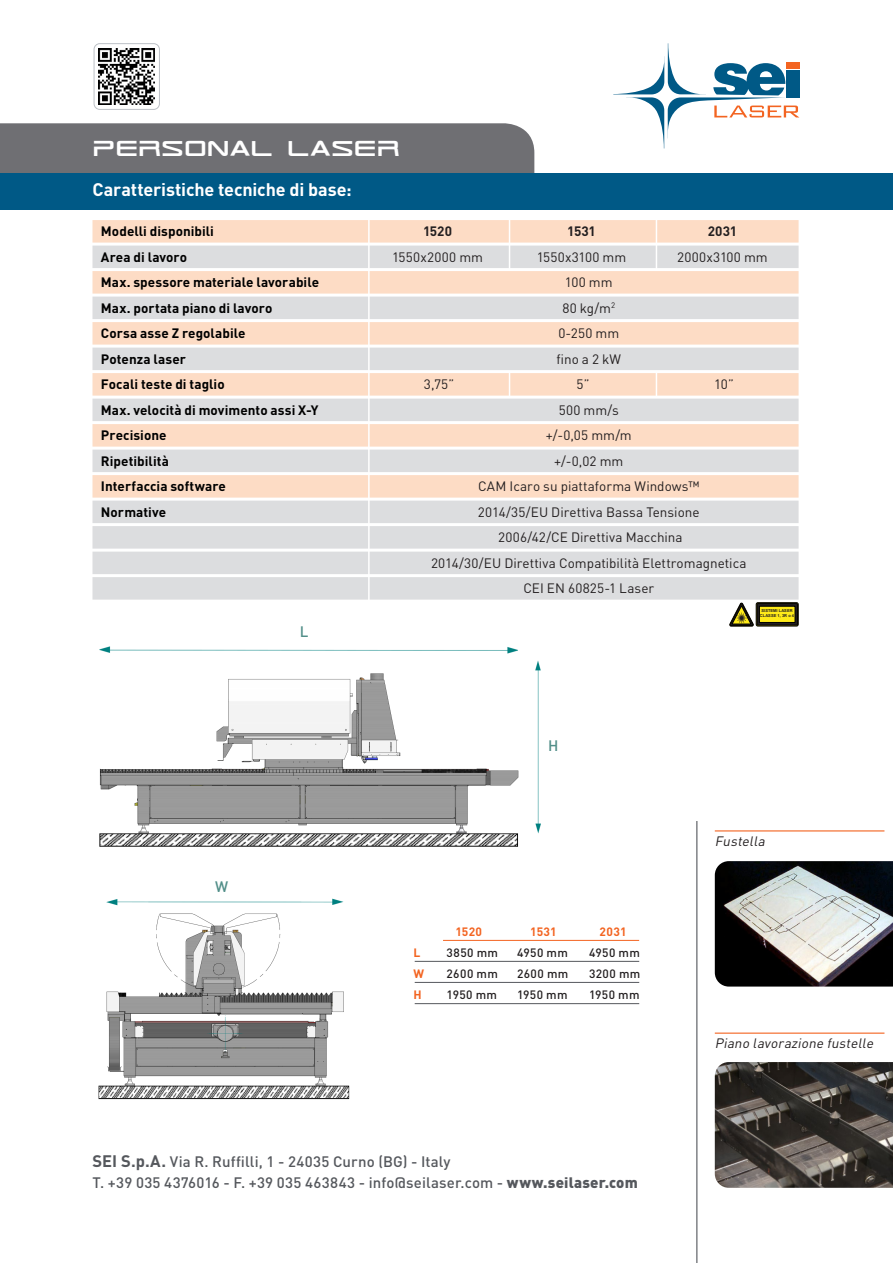
<style>
.page{position:relative;width:893px;height:1263px;background:#fff}
.page>*{position:absolute;margin:0;border:0;box-sizing:border-box;transform-origin:0 0}
.t1{font:28.5px "TR 909";color:#fff}
.t2{font:700 18px "DIN";letter-spacing:-.01em;color:#fff}
.t3{font:500 15px "DIN";letter-spacing:.01em;color:#55585d}
.t4{font:500 15px "DIN";color:#528f89}
.grigino{font:13.5px "DIN";letter-spacing:.005em;color:#231f20}
.grigino-2{font:700 13.5px "DIN";letter-spacing:.005em;color:#000}
.arancino{font:700 13.5px "DIN";letter-spacing:.005em;color:#000}
.arancino-2{font:13.5px "DIN";letter-spacing:.005em;color:#231f20}
.t5{font:italic 13.5px "DIN";color:#231f20}
.arancino-3{font:700 13.5px "DIN";color:#231f20}
.t6{font:500 12px "DIN";letter-spacing:.03em;color:#231f20}
.t7{font:700 12px "DIN";letter-spacing:.025em;color:#f36421}
.t8{font:700 4.05px "Arial";color:#231f20}
.s1{font-weight:700;font-size:16.5px}
.s2{font-weight:900}
</style>
<div class="page">
<div style="left:0;top:123px;width:534px;height:51px;background:#6f6f73"></div>
<div style="left:0;top:174px;width:893px;height:36px;background:#005986"></div>
<svg style="left:613px;top:43px;width:186px;height:106px"></svg>
<img style="left:98px;top:646px;width:499px;height:454px">
<hr style="left:696px;top:821px;width:1px;height:442px;background:#55585d">
<img style="left:715px;top:861px;width:178px;height:125px">
<img style="left:715px;top:1062px;width:178px;height:126px">
<hr style="left:715px;top:830px;width:169px;height:1px;background:#f36421">
<hr style="left:715px;top:1032px;width:169px;height:2px;background:#f36421">
<div style="left:756px;top:602px;width:42px;height:24px;border:1px solid #000;border-radius:2px"></div>
<div style="left:757px;top:604px;width:40px;height:21px;background:#191617"></div>
<div style="left:757px;top:603px;width:40px;height:22px;border:1px solid #000"></div>
<svg style="left:729px;top:603px;width:24px;height:23px"></svg>
<div style="left:759px;top:606px;width:36px;height:17px;background:#ffeb19;border:1px solid #000"></div>
<div style="left:92px;top:220px;width:707px;height:23px;background:#fddcc5"></div>
<div style="left:92px;top:246px;width:707px;height:22px;background:#dcdddf"></div>
<div style="left:92px;top:271px;width:707px;height:23px;background:#fddcc5"></div>
<div style="left:92px;top:297px;width:707px;height:22px;background:#dcdddf"></div>
<div style="left:92px;top:322px;width:707px;height:23px;background:#fddcc5"></div>
<div style="left:92px;top:348px;width:707px;height:22px;background:#dcdddf"></div>
<div style="left:92px;top:373px;width:707px;height:23px;background:#fddcc5"></div>
<div style="left:92px;top:399px;width:707px;height:22px;background:#dcdddf"></div>
<div style="left:92px;top:424px;width:707px;height:23px;background:#fddcc5"></div>
<div style="left:92px;top:450px;width:707px;height:22px;background:#dcdddf"></div>
<div style="left:92px;top:475px;width:707px;height:23px;background:#fddcc5"></div>
<div style="left:92px;top:501px;width:707px;height:22px;background:#dcdddf"></div>
<div style="left:92px;top:526px;width:707px;height:23px;background:#dcdddf"></div>
<div style="left:92px;top:552px;width:707px;height:22px;background:#dcdddf"></div>
<div style="left:92px;top:577px;width:707px;height:23px;background:#dcdddf"></div>
<hr style="left:443px;top:940px;width:196px;height:1px;background:#f36421">
<hr style="left:415px;top:961px;width:224px;height:1px;background:#55585d">
<hr style="left:415px;top:982px;width:224px;height:1px;background:#55585d">
<hr style="left:415px;top:1003px;width:224px;height:1px;background:#55585d">
<svg style="left:509px;top:373px;width:1px;height:23px"></svg>
<svg style="left:656px;top:373px;width:1px;height:23px"></svg>
<svg style="left:656px;top:220px;width:1px;height:48px"></svg>
<svg style="left:509px;top:220px;width:1px;height:48px"></svg>
<hr style="left:368px;top:214px;width:2px;height:420px;background:#fff">
<img style="left:99px;top:48px;width:56px;height:57px">
<div style="left:94px;top:43px;width:66px;height:67px;border:1px solid #bcc0c6;border-radius:6px"></div>
<p class="t1" style="left:93px;top:130px;width:308px">personal laser</p>
<p class="t2" style="left:92px;top:177px;width:261px">Caratteristiche tecniche di base:</p>
<p class="arancino" style="left:101px;top:222px;width:114px">Modelli disponibili</p>
<p class="arancino-3" style="left:423px;top:222px;width:30px">1520</p>
<p class="arancino-3" style="left:567px;top:222px;width:30px">1531</p>
<p class="arancino-3" style="left:708px;top:222px;width:31px">2031</p>
<p class="grigino-2" style="left:101px;top:248px;width:88px">Area di lavoro</p>
<p class="grigino" style="left:392px;top:248px;width:92px">1550x2000 mm</p>
<p class="grigino" style="left:537px;top:248px;width:91px">1550x3100 mm</p>
<p class="grigino" style="left:677px;top:248px;width:92px">2000x3100 mm</p>
<p class="grigino-2" style="left:101px;top:273px;width:220px">Max. spessore materiale lavorabile</p>
<p class="grigino" style="left:565px;top:274px;width:49px">100 mm</p>
<p class="grigino-2" style="left:101px;top:299px;width:173px">Max. portata piano di lavoro</p>
<p class="grigino" style="left:562px;top:299px;width:54px">80 kg/m<sup>2</sup></p>
<p class="arancino" style="left:101px;top:324px;width:146px">Corsa asse Z regolabile</p>
<p class="arancino-2" style="left:558px;top:325px;width:62px">0-250 mm</p>
<p class="grigino-2" style="left:101px;top:350px;width:87px">Potenza laser</p>
<p class="grigino" style="left:556px;top:350px;width:66px">fino a 2 kW</p>
<p class="arancino" style="left:101px;top:375px;width:125px">Focali teste di taglio</p>
<p class="arancino-2" style="left:424px;top:376px;width:32px">3,75”</p>
<p class="arancino-2" style="left:577px;top:376px;width:14px">5”</p>
<p class="arancino-2" style="left:714px;top:376px;width:21px">10”</p>
<p class="grigino-2" style="left:101px;top:401px;width:219px">Max. velocità di movimento assi X-Y</p>
<p class="grigino" style="left:559px;top:401px;width:62px">500 mm/s</p>
<p class="arancino" style="left:101px;top:426px;width:67px">Precisione</p>
<p class="arancino-2" style="left:546px;top:427px;width:88px">+/-0,05 mm/m</p>
<p class="grigino-2" style="left:101px;top:452px;width:69px">Ripetibilità</p>
<p class="grigino" style="left:554px;top:452px;width:71px">+/-0,02 mm</p>
<p class="arancino" style="left:101px;top:477px;width:127px">Interfaccia software</p>
<p class="arancino-2" style="left:478px;top:478px;width:223px">CAM Icaro su piattaforma Windows™</p>
<p class="grigino-2" style="left:101px;top:503px;width:67px">Normative</p>
<p class="grigino" style="left:478px;top:503px;width:223px">2014/35/EU Direttiva Bassa Tensione</p>
<p class="grigino" style="left:498px;top:529px;width:186px">2006/42/CE Direttiva Macchina</p>
<p class="grigino" style="left:431px;top:554px;width:317px">2014/30/EU Direttiva Compatibilità Elettromagnetica</p>
<p class="grigino" style="left:523px;top:580px;width:132px">CEI EN 60825-1 Laser</p>
<p class="t4" style="left:300px;top:622px;width:10px">L</p>
<p class="t4" style="left:215px;top:877px;width:15px">W</p>
<p class="t4" style="left:548px;top:736px;width:12px">H</p>
<p class="t7" style="left:456px;top:924px;width:28px">1520</p>
<p class="t7" style="left:530px;top:924px;width:28px">1531</p>
<p class="t7" style="left:600px;top:924px;width:28px">2031</p>
<p class="t7" style="left:414px;top:945px;width:8px">L</p>
<p class="t6" style="left:447px;top:945px;width:53px">3850 mm</p>
<p class="t6" style="left:517px;top:945px;width:52px">4950 mm</p>
<p class="t6" style="left:589px;top:945px;width:52px">4950 mm</p>
<p class="t7" style="left:414px;top:966px;width:12px">W</p>
<p class="t6" style="left:447px;top:966px;width:53px">2600 mm</p>
<p class="t6" style="left:517px;top:966px;width:53px">2600 mm</p>
<p class="t6" style="left:589px;top:966px;width:53px">3200 mm</p>
<p class="t7" style="left:414px;top:987px;width:10px">H</p>
<p class="t6" style="left:447px;top:987px;width:52px">1950 mm</p>
<p class="t6" style="left:517px;top:987px;width:52px">1950 mm</p>
<p class="t6" style="left:589px;top:987px;width:52px">1950 mm</p>
<p class="t3" style="left:93px;top:1152px;width:359px"><span class="s1">SEI S.p.A.</span> Via R. Ruffilli, 1 - 24035 Curno (BG) - Italy</p>
<p class="t3" style="left:93px;top:1173px;width:547px">T. +39 035 4376016 - F. +39 035 463843 - info@seilaser.com - <span class="s2">www.seilaser.com</span></p>
<p class="t8" style="left:761px;top:608px;width:33px">SISTEMI LASER</p>
<p class="t8" style="left:760px;top:613px;width:36px">CLASSE 1, 3R o 4</p>
<p class="t5" style="left:715px;top:833px;width:54px">Fustella</p>
<p class="t5" style="left:715px;top:1035px;width:163px">Piano lavorazione fustelle</p>
</div>
